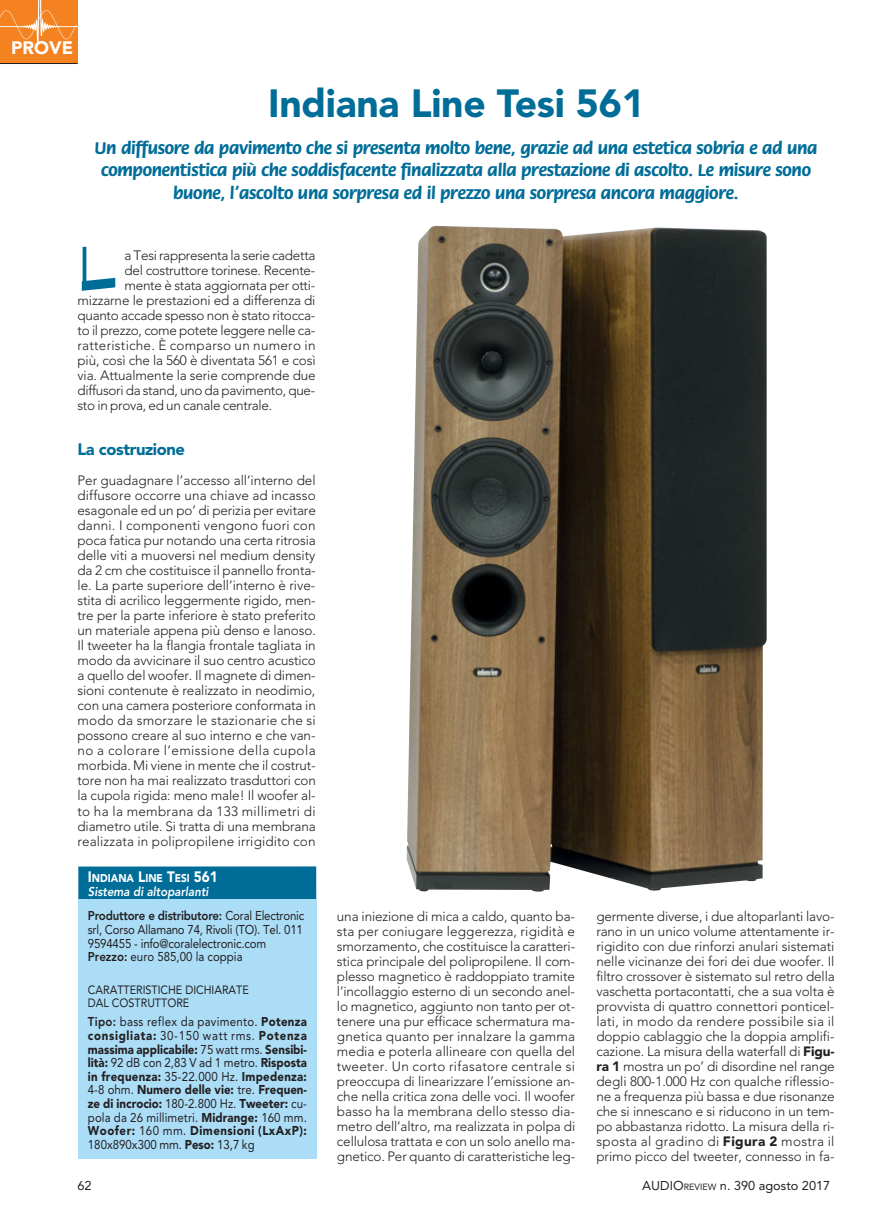
<style>
.page{position:relative;width:894px;height:1216px;background:#fff}
.page>*{position:absolute;margin:0;border:0;box-sizing:border-box;transform-origin:0 0}
.t1{font:700 69px "Graphite Std";color:#006d98}
.t2{font:900 39px "Avenir";letter-spacing:-.005em;color:#006d98}
.t3{font:700 18px/22.5px "Flora Std";letter-spacing:-.015em;color:#006d98;text-align:center}
.t4{font:900 18px "Avenir";color:#fff}
.t5{font:900 16.5px "Avenir";letter-spacing:-.025em;color:#006d98}
.t6{font:300 13.5px/15px "Avenir";letter-spacing:-.01em;color:#231f20;text-align:justify}
.t7{font:300 13.5px "Avenir";letter-spacing:.02em;color:#231f20}
.t8{font:900 12.75px/13.6px "Avenir";color:#231f20;text-align:justify;scale:.9 1}
.t9{font:12.75px/13.6px "Avenir";letter-spacing:-.015em;color:#231f20;scale:.9 1}
.t10{font:800 12.75px/24.8px "Avenir";letter-spacing:-.02em;color:#231f20;scale:.9 1}
.t11{font:12.75px "Avenir";letter-spacing:-.015em;color:#231f20}
.t12{font:12px/12.8px "Avenir";color:#231f20;scale:.9 1}
.t13{font:900 11.25px "Avenir";color:#fff;scale:.9 1}
.s1{font-size:15px}
.s2{font-style:italic;color:#fff}
.s3{font-weight:400}
.s4{font-weight:800}
.s5{font-weight:900}
.s6{font-size:9px}
</style>
<div class="page">
<div style="left:0;top:0;width:77px;height:64px;background:#f58220"></div>
<hr style="left:0;top:63px;width:77px;height:1px;background:#231f20">
<div style="left:78px;top:866px;width:238px;height:35px;background:#006d98"></div>
<div style="left:78px;top:899px;width:238px;height:260px;background:#acddf7"></div>
<img style="left:407px;top:226px;width:360px;height:665px">
<svg style="left:0;top:0;width:78px;height:41px"></svg>
<h3 class="t4" style="left:11px;top:33px;width:63px">PROVE</h3>
<h2 class="t2" style="left:268px;top:70px;width:378px">Indiana Line Tesi 561</h2>
<p class="t3" style="left:95px;top:138px;width:724px">Un diffusore da pavimento che si presenta molto bene, grazie ad una estetica sobria e ad una componentistica più che soddisfacente finalizzata alla prestazione di ascolto. Le misure sono buone, l’ascolto una sorpresa ed il prezzo una sorpresa ancora maggiore.</p>
<h1 class="t1" style="left:77px;top:242px;width:40px">L</h1>
<p class="t6" style="left:125px;top:248px;width:192px">a Tesi rappresenta la serie cadetta</p>
<p class="t6" style="left:125px;top:263px;width:192px">del costruttore torinese. Recente-</p>
<p class="t6" style="left:125px;top:278px;width:192px">mente è stata aggiornata per otti-</p>
<p class="t6" style="left:77px;top:293px;width:239px">mizzarne le prestazioni ed a differenza di</p>
<p class="t6" style="left:77px;top:308px;width:239px">quanto accade spesso non è stato ritocca-</p>
<p class="t6" style="left:77px;top:323px;width:239px">to il prezzo, come potete leggere nelle ca-</p>
<p class="t7" style="left:77px;top:338px;width:239px">ratteristiche. È comparso un numero in</p>
<p class="t6" style="left:77px;top:353px;width:240px">più, così che la 560 è diventata 561 e così</p>
<p class="t6" style="left:77px;top:368px;width:240px">via. Attualmente la serie comprende due</p>
<p class="t6" style="left:77px;top:383px;width:239px">diffusori da stand, uno da pavimento, que-</p>
<p class="t6" style="left:77px;top:398px;width:196px">sto in prova, ed un canale centrale.</p>
<p class="t5" style="left:77px;top:435px;width:109px">La costruzione</p>
<p class="t6" style="left:77px;top:473px;width:240px">Per guadagnare l’accesso all’interno del diffusore occorre una chiave ad incasso esagonale ed un po’ di perizia per evitare danni. I componenti vengono fuori con poca fatica pur notando una certa ritrosia delle viti a muoversi nel medium density da 2 cm che costituisce il pannello fronta&shy;le. La parte superiore dell’interno è rive&shy;stita di acrilico leggermente rigido, men&shy;tre per la parte inferiore è stato preferito un materiale appena più denso e lanoso.<br>Il tweeter ha la flangia frontale tagliata in modo da avvicinare il suo centro acustico a quello del woofer. Il magnete di dimen&shy;sioni contenute è realizzato in neodimio, con una camera posteriore conformata in modo da smorzare le stazionarie che si possono creare al suo interno e che van&shy;no a colorare l’emissione della cupola morbida. Mi viene in mente che il costrut&shy;tore non ha mai realizzato trasduttori con la cupola rigida: meno male! Il woofer al&shy;to ha la membrana da 133 millimetri di diametro utile. Si tratta di una membrana realizzata in polipropilene irrigidito con</p>
<p class="t13" style="left:88px;top:868px;width:146px"><span class="s1">I</span>NDIANA <span class="s1">L</span>INE <span class="s1">T</span>ESI <span class="s1">561</span></p>
<p class="t10" style="left:88px;top:878px;width:242px"><span class="s2">Sistema di altoparlanti<br></span>Produttore e distributore: <span class="s3">Coral Electronic</span></p>
<p class="t9" style="left:88px;top:922px;width:240px">srl, Corso Allamano 74, Rivoli (TO). Tel. 011<br>9594455 - info@coralelectronic.com<br><span class="s4">Prezzo:</span> euro 585,00 la coppia</p>
<p class="t12" style="left:88px;top:983px;width:180px">CARATTERISTICHE DICHIARATE<br>DAL COSTRUTTORE</p>
<p class="t8" style="left:88px;top:1016px;width:245px"><span class="s4">Tipo:</span> <span class="s3">bass reflex da pavimento.</span> Potenza consigliata: <span class="s3">30-150 watt rms.</span> Potenza massima applicabile: <span class="s3">75 watt rms.</span> Sensibi&shy;lità: <span class="s3">92 dB con 2,83 V ad 1 metro.</span> Risposta in frequenza: <span class="s3">35-22.000 Hz.</span> Impedenza:<br><span class="s3">4-8 ohm.</span> Numero delle vie: <span class="s3">tre.</span> Frequen&shy;ze di incrocio: <span class="s3">180-2.800 Hz.</span> Tweeter: <span class="s3">cu&shy;pola da 26 millimetri.</span> Midrange: <span class="s3">160 mm.<br></span>Woofer: <span class="s3">160 mm.</span> Dimensioni (LxAxP):<br><span class="s3">180x890x300 mm.</span> Peso: <span class="s3">13,7 kg</span></p>
<p class="t6" style="left:337px;top:908px;width:240px">una iniezione di mica a caldo, quanto ba&shy;sta per coniugare leggerezza, rigidità e smorzamento, che costituisce la caratteri&shy;stica principale del polipropilene. Il com&shy;plesso magnetico è raddoppiato tramite l’incollaggio esterno di un secondo anel&shy;lo magnetico, aggiunto non tanto per ot&shy;tenere una pur efficace schermatura ma&shy;gnetica quanto per innalzare la gamma media e poterla allineare con quella del tweeter. Un corto rifasatore centrale si preoccupa di linearizzare l’emissione an&shy;che nella critica zona delle voci. Il woofer basso ha la membrana dello stesso dia&shy;metro dell’altro, ma realizzata in polpa di cellulosa trattata e con un solo anello ma&shy;gnetico. Per quanto di caratteristiche leg-</p>
<p class="t6" style="left:596px;top:908px;width:240px">germente diverse, i due altoparlanti lavo&shy;rano in un unico volume attentamente ir&shy;rigidito con due rinforzi anulari sistemati nelle vicinanze dei fori dei due woofer. Il filtro crossover è sistemato sul retro della vaschetta portacontatti, che a sua volta è provvista di quattro connettori ponticel&shy;lati, in modo da rendere possibile sia il doppio cablaggio che la doppia amplifi&shy;cazione. La misura della waterfall di <span class="s5">Figu&shy;ra 1</span> mostra un po’ di disordine nel range degli 800-1.000 Hz con qualche riflessio&shy;ne a frequenza più bassa e due risonanze che si innescano e si riducono in un tem&shy;po abbastanza ridotto. La misura della ri&shy;sposta al gradino di <span class="s5">Figura 2</span> mostra il primo picco del tweeter, connesso in fa-</p>
<p class="t11" style="left:77px;top:1175px;width:16px">62</p>
<p class="t11" style="left:642px;top:1175px;width:189px">AUDIO<span class="s6">REVIEW</span> n. 390 agosto 2017</p>
</div>
